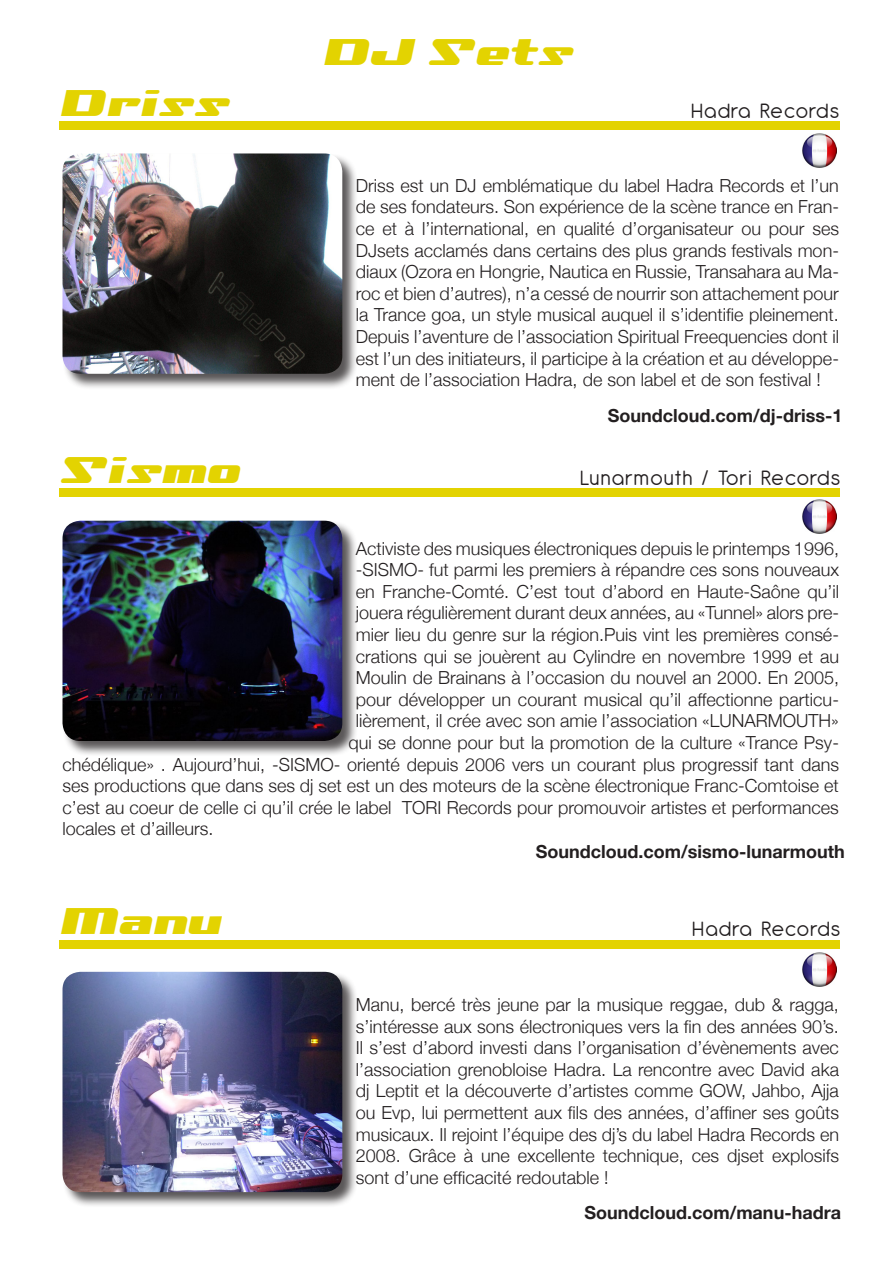
<style>
.page{position:relative;width:893px;height:1263px;background:#fff}
.page>*{position:absolute;margin:0;border:0;box-sizing:border-box;transform-origin:0 0}
.t1{font:40.5px "Nationalyze ALP";color:#e3d301}
.t2{font:22.5px "Antipasto";letter-spacing:.08em;color:#231f20}
.t3{font:300 18px/21.6px "Helvetica Neue";color:#231f20;text-align:justify}
.t4{font:700 18px "Helvetica Neue";color:#231f20}
</style>
<div class="page">
<div style="left:59px;top:121px;width:781px;height:9px;background:#e3d301"></div>
<div style="left:59px;top:489px;width:781px;height:8px;background:#e3d301"></div>
<div style="left:59px;top:940px;width:781px;height:8px;background:#e3d301"></div>
<div style="left:62px;top:153px;width:296px;height:236px;background:#231f20;opacity:.75"></div>
<img style="left:63px;top:153px;width:279px;height:221px">
<div style="left:62px;top:520px;width:296px;height:236px;background:#231f20;opacity:.75"></div>
<img style="left:63px;top:521px;width:279px;height:220px">
<div style="left:62px;top:971px;width:296px;height:236px;background:#231f20;opacity:.75"></div>
<img style="left:63px;top:972px;width:279px;height:220px">
<img style="left:803px;top:134px;width:34px;height:34px">
<img style="left:803px;top:500px;width:34px;height:34px">
<img style="left:803px;top:952px;width:34px;height:34px">
<p class="t1" style="left:61px;top:78px;width:171px">Driss</p>
<p class="t1" style="left:61px;top:445px;width:182px">Sismo</p>
<p class="t1" style="left:325px;top:26px;width:252px">DJ Sets</p>
<p class="t2" style="left:691px;top:98px;width:149px">Hadra Records</p>
<p class="t3" style="left:356px;top:174px;width:485px">Driss est un DJ emblématique du label Hadra Records et l’un de ses fondateurs. Son expérience de la scène trance en Fran&shy;ce et à l’international, en qualité d’organisateur ou pour ses DJsets acclamés dans certains des plus grands festivals mon&shy;diaux (Ozora en Hongrie, Nautica en Russie, Transahara au Ma&shy;roc et bien d’autres), n’a cessé de nourrir son attachement pour la Trance goa, un style musical auquel il s’identifie pleinement.<br>Depuis l’aventure de l’association Spiritual Freequencies dont il est l’un des initiateurs, il participe à la création et au développe&shy;ment de l’association Hadra, de son label et de son festival !</p>
<p class="t4" style="left:608px;top:404px;width:236px">Soundcloud.com/dj-driss-1</p>
<p class="t2" style="left:581px;top:465px;width:261px">Lunarmouth / Tori Records</p>
<p class="t3" style="left:356px;top:537px;width:485px">Activiste des musiques électroniques depuis le printemps 1996,</p>
<p class="t3" style="left:356px;top:559px;width:485px">-SISMO- fut parmi les premiers à répandre ces sons nouveaux</p>
<p class="t3" style="left:356px;top:580px;width:485px">en Franche-Comté. C’est tout d’abord en Haute-Saône qu’il</p>
<p class="t3" style="left:356px;top:602px;width:485px">jouera régulièrement durant deux années, au «Tunnel» alors pre-</p>
<p class="t3" style="left:356px;top:623px;width:485px">mier lieu du genre sur la région.Puis vint les premières consé-</p>
<p class="t3" style="left:356px;top:645px;width:485px">crations qui se jouèrent au Cylindre en novembre 1999 et au</p>
<p class="t3" style="left:356px;top:667px;width:485px">Moulin de Brainans à l’occasion du nouvel an 2000. En 2005,</p>
<p class="t3" style="left:356px;top:688px;width:485px">pour développer un courant musical qu’il affectionne particu-</p>
<p class="t3" style="left:356px;top:710px;width:485px">lièrement, il crée avec son amie l’association «LUNARMOUTH»</p>
<p class="t3" style="left:348px;top:731px;width:492px">qui se donne pour but la promotion de la culture «Trance Psy-</p>
<p class="t3" style="left:62px;top:753px;width:778px">chédélique» . Aujourd’hui, -SISMO- orienté depuis 2006 vers un courant plus progressif tant dans</p>
<p class="t3" style="left:62px;top:775px;width:778px">ses productions que dans ses dj set est un des moteurs de la scène électronique Franc-Comtoise et</p>
<p class="t3" style="left:62px;top:796px;width:778px">c’est au coeur de celle ci qu’il crée le label TORI Records pour promouvoir artistes et performances</p>
<p class="t3" style="left:62px;top:818px;width:153px">locales et d’ailleurs.</p>
<p class="t1" style="left:61px;top:896px;width:164px">Manu</p>
<p class="t4" style="left:536px;top:841px;width:310px">Soundcloud.com/sismo-lunarmouth</p>
<p class="t2" style="left:693px;top:916px;width:149px">Hadra Records</p>
<p class="t3" style="left:356px;top:993px;width:485px">Manu, bercé très jeune par la musique reggae, dub &amp; ragga, s’intéresse aux sons électroniques vers la fin des années 90’s.<br>Il s’est d’abord investi dans l’organisation d’évènements avec l’association grenobloise Hadra. La rencontre avec David aka dj Leptit et la découverte d’artistes comme GOW, Jahbo, Ajja ou Evp, lui permettent aux fils des années, d’affiner ses goûts musicaux. Il rejoint l’équipe des dj’s du label Hadra Records en 2008. Grâce à une excellente technique, ces djset explosifs sont d’une efficacité redoutable !</p>
<p class="t4" style="left:584px;top:1201px;width:258px">Soundcloud.com/manu-hadra</p>
</div>
